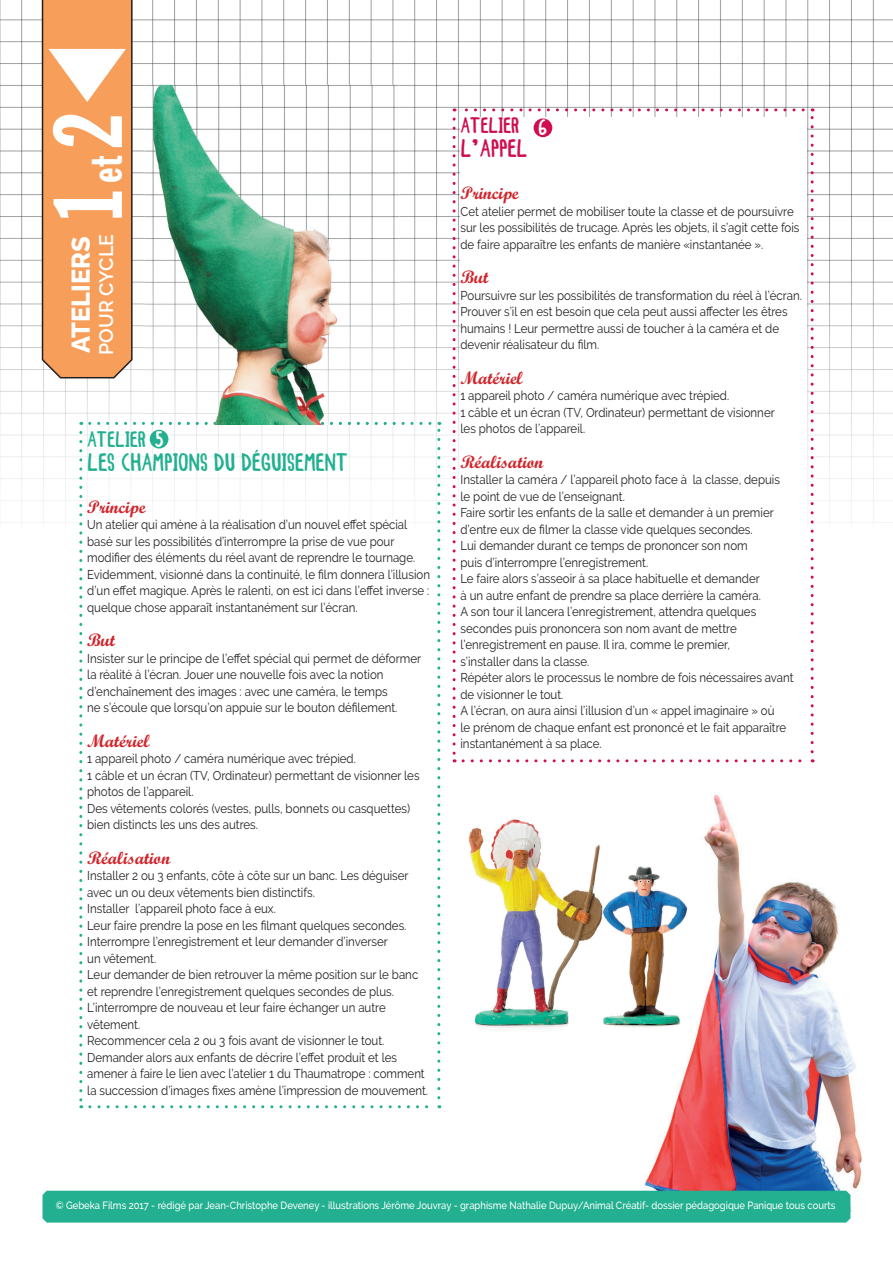
<style>
.page{position:relative;width:893px;height:1263px;background:#fff}
.page>*{position:absolute;margin:0;border:0;box-sizing:border-box;transform-origin:0 0}
.t1{font:96px "Franklin Gothic Extra Cond";color:#fff}
.t2{font:700 25.5px "WOODCUTTE Rsimplefont";color:#22b090}
.t3{font:800 25.5px "Raleway";color:#fff}
.t4{font:700 25.5px "WOODCUTTE Rsimplefont";color:#d00d50}
.t5{font:700 22.5px "WOODCUTTE Rsimplefont";color:#22b090}
.t6{font:700 22.5px "WOODCUTTE Rsimplefont";color:#d00d50}
.t7{font:700 22.5px "WOODCUTTE Rsimplefont";color:#fff}
.t8{font:600 19.5px "Raleway";color:#fff}
.t9{font:700 18px "Script";color:#d1232a}
.t10{font:12.75px/16.5px "Raleway";color:#231f20;scale:.9 1}
.t11{font:500 10.5px "Raleway";color:#fff;scale:.9 1}
.s1{font-size:43.5px}
.s2{color:#fff}
</style>
<div class="page">
<img style="left:0;top:0;width:893px;height:525px">
<div style="left:150px;top:430px;width:18px;height:18px;background:#22b090;border-radius:50%"></div>
<svg style="left:88px;top:422px;width:343px;height:3px"></svg>
<svg style="left:79px;top:432px;width:3px;height:676px"></svg>
<svg style="left:90px;top:1105px;width:350px;height:3px"></svg>
<svg style="left:437px;top:422px;width:3px;height:676px"></svg>
<svg style="left:41px;top:0;width:92px;height:379px"></svg>
<div style="left:460px;top:117px;width:347px;height:654px;background:#fff"></div>
<div style="left:534px;top:118px;width:18px;height:19px;background:#d00d50;border-radius:50%"></div>
<img style="left:145px;top:85px;width:255px;height:340px">
<img style="left:178px;top:422px;width:218px;height:3px">
<svg style="left:453px;top:119px;width:3px;height:643px"></svg>
<svg style="left:463px;top:759px;width:350px;height:3px"></svg>
<svg style="left:811px;top:108px;width:3px;height:644px"></svg>
<svg style="left:454px;top:108px;width:349px;height:3px"></svg>
<img style="left:468px;top:819px;width:166px;height:210px">
<img style="left:634px;top:794px;width:228px;height:418px">
<div style="left:43px;top:1191px;width:807px;height:31px;background:#22b090"></div>
<h1 class="t1" style="left:37px;top:218px;width:105px;rotate:-90deg">1 <span class="s1">et</span> 2</h1>
<h3 class="t6" style="left:460px;top:114px;width:60px">ATELIER</h3>
<h3 class="t7" style="left:537px;top:116px;width:11px">6</h3>
<h2 class="t4" style="left:472px;top:120px;width:9px">,</h2>
<h2 class="t4" style="left:460px;top:135px;width:69px">L APPEL</h2>
<h3 class="t9" style="left:460px;top:182px;width:60px">Principe</h3>
<p class="t10" style="left:460px;top:203px;width:378px">Cet atelier permet de mobiliser toute la classe et de poursuivre sur les possibilités de trucage. Après les objets, il s’agit cette fois de faire apparaître les enfants de manière «instantanée ».</p>
<h3 class="t9" style="left:460px;top:266px;width:30px">But</h3>
<p class="t10" style="left:460px;top:287px;width:381px">Poursuivre sur les possibilités de transformation du réel à l’écran.<br>Prouver s’il en est besoin que cela peut aussi affecter les êtres humains ! Leur permettre aussi de toucher à la caméra et de devenir réalisateur du film.</p>
<h3 class="t9" style="left:460px;top:366px;width:64px">Matériel</h3>
<p class="t10" style="left:460px;top:387px;width:351px">1 appareil photo / caméra numérique avec trépied.<br>1 câble et un écran (TV, Ordinateur) permettant de visionner les photos de l’appareil.</p>
<h3 class="t9" style="left:460px;top:450px;width:85px">Réalisation</h3>
<p class="t10" style="left:460px;top:471px;width:372px">Installer la caméra / l’appareil photo face à la classe, depuis<br>le point de vue de l’enseignant.<br>Faire sortir les enfants de la salle et demander à un premier d’entre eux de filmer la classe vide quelques secondes.<br>Lui demander durant ce temps de prononcer son nom<br>puis d’interrompre l’enregistrement.<br>Le faire alors s’asseoir à sa place habituelle et demander<br>à un autre enfant de prendre sa place derrière la caméra.<br>A son tour il lancera l’enregistrement, attendra quelques secondes puis prononcera son nom avant de mettre l’enregistrement en pause. Il ira, comme le premier,<br>s’installer dans la classe.<br>Répéter alors le processus le nombre de fois nécessaires avant de visionner le tout.<br>A l’écran, on aura ainsi l’illusion d’un « appel imaginaire » où<br>le prénom de chaque enfant est prononcé et le fait apparaître instantanément à sa place.</p>
<h2 class="t3" style="left:66px;top:353px;width:119px;rotate:-90deg">ATELIERS</h2>
<h3 class="t8" style="left:95px;top:355px;width:122px;rotate:-90deg">POUR CYCLE</h3>
<h3 class="t5" style="left:87px;top:427px;width:78px">ATELIER <span class="s2">5</span></h3>
<h2 class="t2" style="left:87px;top:449px;width:262px">LES CHAMPIONS DU DÉGUISEMENT</h2>
<h3 class="t9" style="left:87px;top:495px;width:60px">Principe</h3>
<p class="t10" style="left:87px;top:516px;width:382px">Un atelier qui amène à la réalisation d’un nouvel effet spécial basé sur les possibilités d’interrompre la prise de vue pour modifier des éléments du réel avant de reprendre le tournage.<br>Evidemment, visionné dans la continuité, le film donnera l’illusion d’un effet magique. Après le ralenti, on est ici dans l’effet inverse : quelque chose apparaît instantanément sur l’écran.</p>
<h3 class="t9" style="left:87px;top:629px;width:30px">But</h3>
<p class="t10" style="left:87px;top:650px;width:373px">Insister sur le principe de l’effet spécial qui permet de déformer la réalité à l’écran. Jouer une nouvelle fois avec la notion d’enchaînement des images : avec une caméra, le temps<br>ne s’écoule que lorsqu’on appuie sur le bouton défilement.</p>
<h3 class="t9" style="left:87px;top:729px;width:64px">Matériel</h3>
<p class="t10" style="left:87px;top:750px;width:371px">1 appareil photo / caméra numérique avec trépied.<br>1 câble et un écran (TV, Ordinateur) permettant de visionner les photos de l’appareil.<br>Des vêtements colorés (vestes, pulls, bonnets ou casquettes) bien distincts les uns des autres.</p>
<h3 class="t9" style="left:87px;top:846px;width:85px">Réalisation</h3>
<p class="t10" style="left:87px;top:867px;width:380px">Installer 2 ou 3 enfants, côte à côte sur un banc. Les déguiser avec un ou deux vêtements bien distinctifs.<br>Installer l’appareil photo face à eux.<br>Leur faire prendre la pose en les filmant quelques secondes.<br>Interrompre l’enregistrement et leur demander d’inverser<br>un vêtement.<br>Leur demander de bien retrouver la même position sur le banc et reprendre l’enregistrement quelques secondes de plus.<br>L’interrompre de nouveau et leur faire échanger un autre vêtement.<br>Recommencer cela 2 ou 3 fois avant de visionner le tout.<br>Demander alors aux enfants de décrire l’effet produit et les amener à faire le lien avec l’atelier 1 du Thaumatrope : comment la succession d’images fixes amène l’impression de mouvement.</p>
<p class="t11" style="left:56px;top:1199px;width:868px">© Gebeka Films 2017 - rédigé par Jean-Christophe Deveney - illustrations Jérôme Jouvray - graphisme Nathalie Dupuy/Animal Créatif- dossier pédagogique Panique tous courts</p>
</div>
